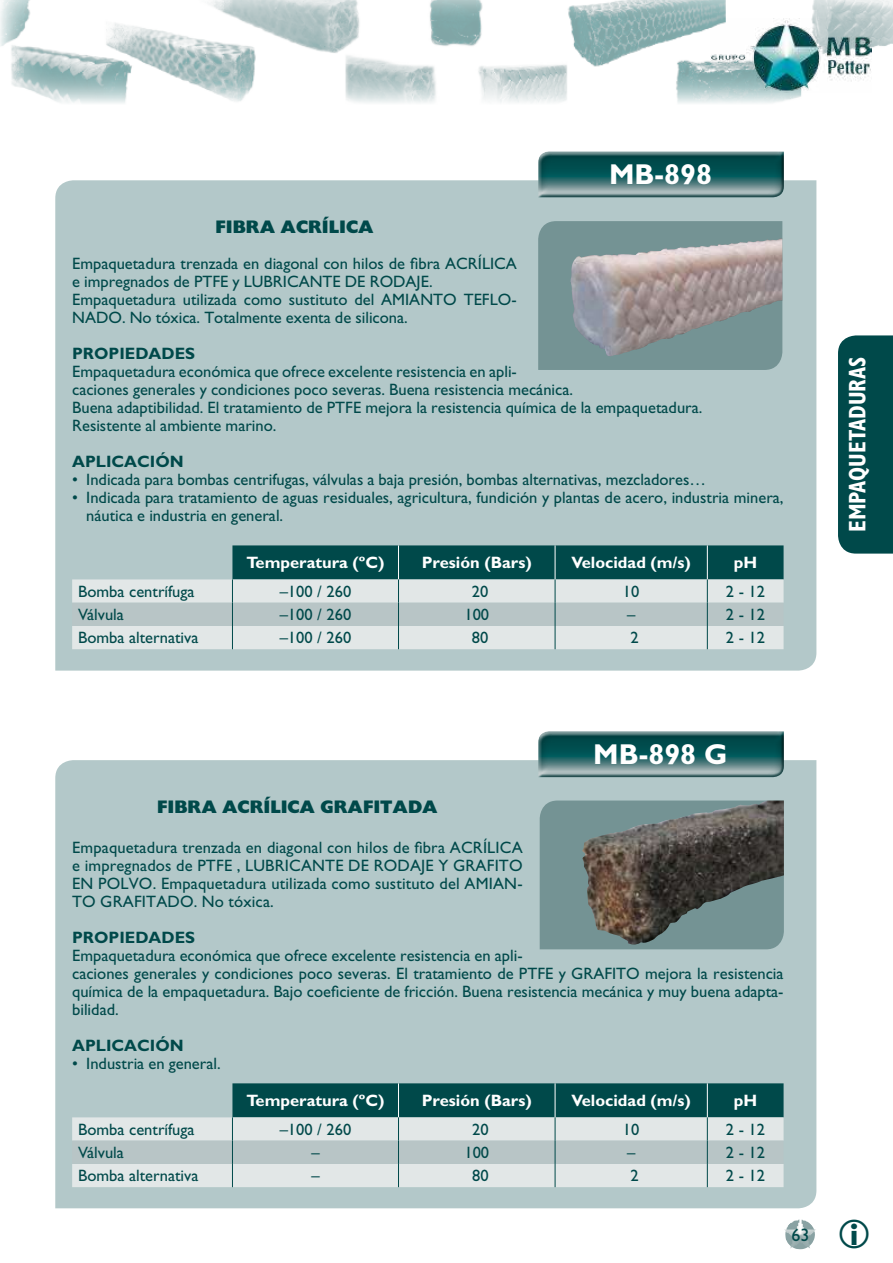
<style>
.page{position:relative;width:893px;height:1263px;background:#fff}
.page>*{position:absolute;margin:0;border:0;box-sizing:border-box;transform-origin:0 0}
.t1{font:700 28.8px "Gill Sans Std";color:#fff}
.t2{font:700 condensed 24px "Gill Sans Std";color:#fff;scale:.95 1}
.t3{font:18px "Gill Sans Std Extra Bold Disp";color:#00494a}
.t4{font:18px "Gill Sans Std";color:#00494a}
.t5{font:16.5px/18px "Gill Sans Std";color:#00494a}
.t6{font:700 16.5px "Gill Sans Std";color:#fff}
.t7{font:700 16.5px "Gill Sans Std";color:#00494a}
</style>
<div class="page">
<img style="left:0;top:0;width:893px;height:103px">
<img style="left:710px;top:19px;width:162px;height:74px">
<div style="left:838px;top:335px;width:55px;height:219px;background:#00494a"></div>
<img style="left:784px;top:1219px;width:32px;height:31px">
<div style="left:55px;top:180px;width:761px;height:491px;background:#b3c8c9"></div>
<div style="left:527px;top:140px;width:268px;height:59px;background:#00494a;opacity:.5"></div>
<div style="left:534px;top:147px;width:253px;height:52px;background:#fff"></div>
<div style="left:535px;top:149px;width:254px;height:50px;background:#00494a;opacity:.75"></div>
<svg style="left:72px;top:545px;width:712px;height:104px;background:#9bb4b5"></svg>
<svg style="left:538px;top:221px;width:244px;height:149px;background:#8a9495"></svg>
<img style="left:577px;top:239px;width:203px;height:19px">
<div style="left:55px;top:760px;width:761px;height:448px;background:#b3c8c9"></div>
<div style="left:527px;top:719px;width:268px;height:59px;background:#00494a;opacity:.5"></div>
<div style="left:534px;top:726px;width:253px;height:52px;background:#fff"></div>
<div style="left:535px;top:729px;width:254px;height:49px;background:#00494a;opacity:.75"></div>
<svg style="left:72px;top:1083px;width:712px;height:104px;background:#9bb4b5"></svg>
<div style="left:540px;top:800px;width:244px;height:149px;background:#749394"></div>
<img style="left:582px;top:800px;width:202px;height:145px">
<h1 class="t1" style="left:609px;top:157px;width:104px">MB-898</h1>
<p class="t3" style="left:216px;top:216px;width:159px">FIBRA ACRÍLICA</p>
<p class="t5" style="left:72px;top:255px;width:446px">Empaquetadura trenzada en diagonal con hilos de fibra ACRÍLICA e impregnados de PTFE y LUBRICANTE DE RODAJE.<br>Empaquetadura utilizada como sustituto del AMIANTO TEFLO-NADO. No tóxica. Totalmente exenta de silicona.</p>
<p class="t7" style="left:72px;top:344px;width:125px">PROPIEDADES</p>
<p class="t5" style="left:72px;top:363px;width:632px">Empaquetadura económica que ofrece excelente resistencia en apli-<br>caciones generales y condiciones poco severas. Buena resistencia mecánica.<br>Buena adaptibilidad. El tratamiento de PTFE mejora la resistencia química de la empaquetadura.<br>Resistente al ambiente marino.</p>
<p class="t7" style="left:72px;top:452px;width:113px">APLICACIÓN</p>
<p class="t5" style="left:72px;top:471px;width:635px">• Indicada para bombas centrifugas, válvulas a baja presión, bombas alternativas, mezcladores…</p>
<p class="t5" style="left:86px;top:489px;width:699px;text-indent:-14px">• Indicada para tratamiento de aguas residuales, agricultura, fundición y plantas de acero, industria minera, náutica e industria en general.</p>
<p class="t6" style="left:246px;top:553px;width:139px">Temperatura (ºC)</p>
<p class="t6" style="left:422px;top:553px;width:111px">Presión (Bars)</p>
<p class="t6" style="left:572px;top:553px;width:121px">Velocidad (m/s)</p>
<p class="t6" style="left:734px;top:553px;width:25px">pH</p>
<p class="t5" style="left:78px;top:582px;width:118px">Bomba centrífuga</p>
<p class="t5" style="left:280px;top:582px;width:73px">–100 / 260</p>
<p class="t5" style="left:472px;top:582px;width:18px">20</p>
<p class="t5" style="left:623px;top:582px;width:18px">10</p>
<p class="t5" style="left:726px;top:582px;width:41px">2 - 12</p>
<p class="t5" style="left:78px;top:605px;width:47px">Válvula</p>
<p class="t5" style="left:280px;top:605px;width:73px">–100 / 260</p>
<p class="t5" style="left:464px;top:605px;width:26px">100</p>
<p class="t5" style="left:627px;top:605px;width:10px">–</p>
<p class="t5" style="left:726px;top:605px;width:41px">2 - 12</p>
<p class="t5" style="left:78px;top:629px;width:122px">Bomba alternativa</p>
<p class="t5" style="left:280px;top:629px;width:73px">–100 / 260</p>
<p class="t5" style="left:472px;top:629px;width:18px">80</p>
<p class="t5" style="left:630px;top:629px;width:10px">2</p>
<p class="t5" style="left:726px;top:629px;width:41px">2 - 12</p>
<h1 class="t1" style="left:593px;top:737px;width:136px">MB-898 G</h1>
<p class="t3" style="left:157px;top:796px;width:282px">FIBRA ACRÍLICA GRAFITADA</p>
<p class="t5" style="left:72px;top:838px;width:452px;text-align:justify">Empaquetadura trenzada en diagonal con hilos de fibra ACRÍLICA e impregnados de PTFE , LUBRICANTE DE RODAJE Y GRAFITO EN POLVO. Empaquetadura utilizada como sustituto del AMIAN-TO GRAFITADO. No tóxica.</p>
<p class="t7" style="left:72px;top:927px;width:125px">PROPIEDADES</p>
<p class="t5" style="left:72px;top:946px;width:713px">Empaquetadura económica que ofrece excelente resistencia en apli-<br>caciones generales y condiciones poco severas. El tratamiento de PTFE y GRAFITO mejora la resistencia química de la empaquetadura. Bajo coeficiente de fricción. Buena resistencia mecánica y muy buena adapta&shy;bilidad.</p>
<p class="t7" style="left:72px;top:1035px;width:113px">APLICACIÓN</p>
<p class="t5" style="left:72px;top:1054px;width:150px">• Industria en general.</p>
<p class="t6" style="left:246px;top:1091px;width:139px">Temperatura (ºC)</p>
<p class="t6" style="left:422px;top:1091px;width:111px">Presión (Bars)</p>
<p class="t6" style="left:572px;top:1091px;width:121px">Velocidad (m/s)</p>
<p class="t6" style="left:734px;top:1091px;width:25px">pH</p>
<p class="t5" style="left:78px;top:1120px;width:118px">Bomba centrífuga</p>
<p class="t5" style="left:280px;top:1120px;width:73px">–100 / 260</p>
<p class="t5" style="left:472px;top:1120px;width:18px">20</p>
<p class="t5" style="left:623px;top:1120px;width:18px">10</p>
<p class="t5" style="left:726px;top:1120px;width:41px">2 - 12</p>
<p class="t5" style="left:78px;top:1143px;width:47px">Válvula</p>
<p class="t5" style="left:311px;top:1143px;width:10px">–</p>
<p class="t5" style="left:464px;top:1143px;width:26px">100</p>
<p class="t5" style="left:627px;top:1143px;width:10px">–</p>
<p class="t5" style="left:726px;top:1143px;width:41px">2 - 12</p>
<p class="t5" style="left:78px;top:1167px;width:122px">Bomba alternativa</p>
<p class="t5" style="left:311px;top:1167px;width:10px">–</p>
<p class="t5" style="left:472px;top:1167px;width:18px">80</p>
<p class="t5" style="left:630px;top:1167px;width:10px">2</p>
<p class="t5" style="left:726px;top:1167px;width:41px">2 - 12</p>
<p class="t4" style="left:791px;top:1224px;width:19px">63</p>
<h2 class="t2" style="left:843px;top:532px;width:186px;rotate:-90deg">EMPAQUETADURAS</h2>
</div>
